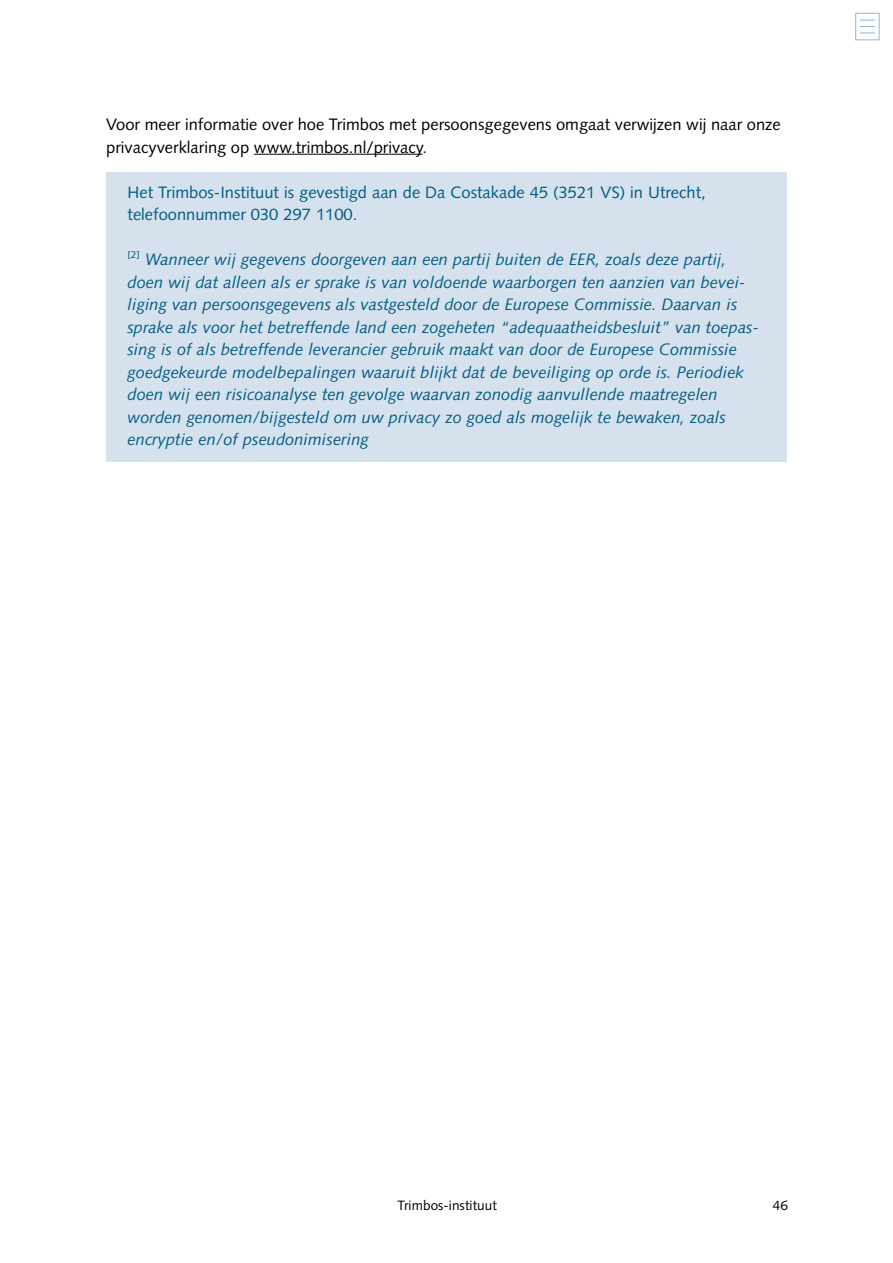
<style>
.page{position:relative;width:893px;height:1263px;background:#fff}
.page>*{position:absolute;margin:0;border:0;box-sizing:border-box;transform-origin:0 0}
.t1{font:italic 16.5px/22.5px "Syntax LT Std";color:#005a84}
.t2{font:16.5px/22.5px "Syntax LT Std";color:#000}
.t3{font:16.5px/22.5px "Syntax LT Std";color:#005a84}
.t4{font:13.5px "Syntax LT Std";letter-spacing:.005em;color:#000}
.t5{font:9.9px "Syntax LT Std";color:#005a84}
</style>
<div class="page">
<div style="left:855px;top:13px;width:25px;height:27px;border:1px solid #96bad3"></div>
<svg style="left:860px;top:20px;width:14px;height:13px"></svg>
<hr style="left:254px;top:154px;width:169px;height:1px;background:#000">
<div style="left:106px;top:172px;width:681px;height:65px;background:#d5e2ed"></div>
<div style="left:106px;top:217px;width:681px;height:42px;background:#d5e2ed"></div>
<div style="left:106px;top:240px;width:681px;height:222px;background:#d5e2ed"></div>
<p class="t2" style="left:106px;top:113px;width:676px">Voor meer informatie over hoe Trimbos met persoonsgegevens omgaat verwijzen wij naar onze privacyverklaring op www.trimbos.nl/privacy.</p>
<p class="t3" style="left:128px;top:181px;width:580px">Het Trimbos-Instituut is gevestigd aan de Da Costakade 45 (3521 VS) in Utrecht, telefoonnummer 030 297 1100.</p>
<p class="t5" style="left:128px;top:248px;width:14px">[2]</p>
<p class="t1" style="left:128px;top:248px;width:633px;text-indent:17px">Wanneer wij gegevens doorgeven aan een partij buiten de EER, zoals deze partij, doen wij dat alleen als er sprake is van voldoende waarborgen ten aanzien van bevei&shy;liging van persoonsgegevens als vastgesteld door de Europese Commissie. Daarvan is sprake als voor het betreffende land een zogeheten “adequaatheidsbesluit” van toepas&shy;sing is of als betreffende leverancier gebruik maakt van door de Europese Commissie goedgekeurde modelbepalingen waaruit blijkt dat de beveiliging op orde is. Periodiek doen wij een risicoanalyse ten gevolge waarvan zonodig aanvullende maatregelen worden genomen/bijgesteld om uw privacy zo goed als mogelijk te bewaken, zoals encryptie en/of pseudonimisering</p>
<p class="t4" style="left:397px;top:1197px;width:101px">Trimbos-instituut</p>
<p class="t4" style="left:773px;top:1197px;width:17px">46</p>
</div>
